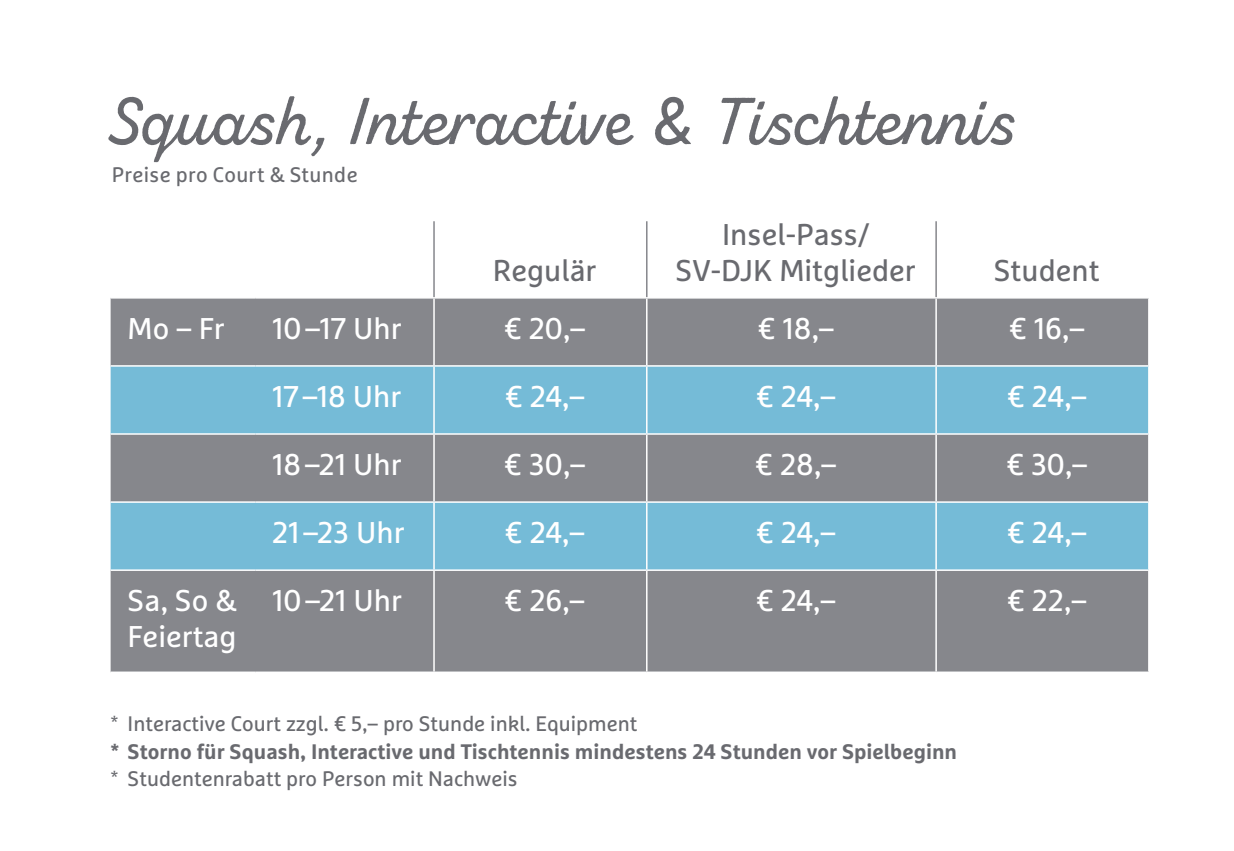
<style>
.page{position:relative;width:1234px;height:851px;background:#fff}
.page>*{position:absolute;margin:0;border:0;box-sizing:border-box;transform-origin:0 0}
.t1{font:66px "Zing Script Rust SB Base";color:#696a6f}
.t2{font:30px/36px "Marselis Pro";color:#fff}
.t3{font:30px/36px "Marselis Pro";color:#696a6f;text-align:center}
.t4{font:21px "Marselis Pro";color:#696a6f}
.t5{font:700 21px "Marselis Pro";color:#696a6f}
</style>
<div class="page">
<div style="left:111px;top:298px;width:1036px;height:373px;background:#86878c"></div>
<svg style="left:111px;top:366px;width:1036px;height:203px;background:#7caabe"></svg>
<hr style="left:433px;top:298px;width:1px;height:67px;background:#fff">
<hr style="left:646px;top:298px;width:1px;height:67px;background:#fff">
<hr style="left:935px;top:298px;width:1px;height:67px;background:#fff">
<hr style="left:111px;top:365px;width:144px;height:1px;background:#fff">
<hr style="left:255px;top:365px;width:179px;height:1px;background:#fff">
<hr style="left:434px;top:365px;width:212px;height:1px;background:#fff">
<hr style="left:433px;top:366px;width:1px;height:67px;background:#fff">
<hr style="left:646px;top:365px;width:289px;height:1px;background:#fff">
<hr style="left:646px;top:366px;width:1px;height:67px;background:#fff">
<hr style="left:935px;top:365px;width:214px;height:1px;background:#fff">
<hr style="left:935px;top:366px;width:1px;height:67px;background:#fff">
<hr style="left:111px;top:433px;width:144px;height:1px;background:#fff">
<hr style="left:255px;top:433px;width:179px;height:1px;background:#fff">
<hr style="left:434px;top:433px;width:212px;height:1px;background:#fff">
<hr style="left:433px;top:434px;width:1px;height:67px;background:#fff">
<hr style="left:646px;top:433px;width:289px;height:1px;background:#fff">
<hr style="left:646px;top:434px;width:1px;height:67px;background:#fff">
<hr style="left:935px;top:433px;width:214px;height:1px;background:#fff">
<hr style="left:935px;top:434px;width:1px;height:67px;background:#fff">
<hr style="left:111px;top:501px;width:144px;height:1px;background:#fff">
<hr style="left:255px;top:501px;width:179px;height:1px;background:#fff">
<hr style="left:434px;top:501px;width:212px;height:1px;background:#fff">
<hr style="left:433px;top:502px;width:1px;height:67px;background:#fff">
<hr style="left:646px;top:501px;width:289px;height:1px;background:#fff">
<hr style="left:646px;top:502px;width:1px;height:67px;background:#fff">
<hr style="left:935px;top:501px;width:214px;height:1px;background:#fff">
<hr style="left:935px;top:502px;width:1px;height:67px;background:#fff">
<hr style="left:111px;top:569px;width:144px;height:2px;background:#fff">
<hr style="left:255px;top:569px;width:179px;height:2px;background:#fff">
<hr style="left:434px;top:569px;width:212px;height:2px;background:#fff">
<hr style="left:433px;top:571px;width:1px;height:100px;background:#fff">
<hr style="left:646px;top:569px;width:289px;height:2px;background:#fff">
<hr style="left:646px;top:571px;width:1px;height:100px;background:#fff">
<hr style="left:935px;top:569px;width:214px;height:2px;background:#fff">
<hr style="left:935px;top:571px;width:1px;height:100px;background:#fff">
<hr style="left:433px;top:221px;width:1px;height:76px;background:#86878c">
<hr style="left:646px;top:221px;width:1px;height:76px;background:#86878c">
<hr style="left:935px;top:221px;width:1px;height:76px;background:#86878c">
<h1 class="t1" style="left:108px;top:80px;width:900px">Squash, Interactive &amp; Tischtennis</h1>
<p class="t4" style="left:112px;top:162px;width:247px">Preise pro Court &amp; Stunde</p>
<p class="t3" style="left:492px;top:252px;width:105px">Regulär</p>
<p class="t3" style="left:675px;top:216px;width:242px">Insel-Pass/<br>SV-DJK Mitglieder</p>
<p class="t3" style="left:993px;top:252px;width:107px">Student</p>
<p class="t2" style="left:128px;top:309px;width:99px">Mo – Fr</p>
<p class="t2" style="left:272px;top:309px;width:131px">10–17 Uhr</p>
<p class="t2" style="left:503px;top:309px;width:83px">€ 20,–</p>
<p class="t2" style="left:757px;top:309px;width:78px">€ 18,–</p>
<p class="t2" style="left:1008px;top:309px;width:77px">€ 16,–</p>
<p class="t2" style="left:272px;top:377px;width:130px">17–18 Uhr</p>
<p class="t2" style="left:504px;top:377px;width:81px">€ 24,–</p>
<p class="t2" style="left:755px;top:377px;width:81px">€ 24,–</p>
<p class="t2" style="left:1006px;top:377px;width:81px">€ 24,–</p>
<p class="t2" style="left:272px;top:445px;width:131px">18–21 Uhr</p>
<p class="t2" style="left:503px;top:445px;width:83px">€ 30,–</p>
<p class="t2" style="left:754px;top:445px;width:83px">€ 28,–</p>
<p class="t2" style="left:1005px;top:445px;width:83px">€ 30,–</p>
<p class="t2" style="left:272px;top:513px;width:134px">21–23 Uhr</p>
<p class="t2" style="left:504px;top:513px;width:81px">€ 24,–</p>
<p class="t2" style="left:755px;top:513px;width:81px">€ 24,–</p>
<p class="t2" style="left:1006px;top:513px;width:81px">€ 24,–</p>
<p class="t2" style="left:127px;top:582px;width:111px">Sa, So &amp;<br>Feiertag</p>
<p class="t2" style="left:272px;top:582px;width:131px">10–21 Uhr</p>
<p class="t2" style="left:504px;top:582px;width:82px">€ 26,–</p>
<p class="t2" style="left:755px;top:582px;width:81px">€ 24,–</p>
<p class="t2" style="left:1006px;top:582px;width:81px">€ 22,–</p>
<p class="t4" style="left:111px;top:710px;width:528px">* Interactive Court zzgl. € 5,– pro Stunde inkl. Equipment</p>
<p class="t5" style="left:111px;top:737px;width:847px">* Storno für Squash, Interactive und Tischtennis mindestens 24 Stunden vor Spielbeginn</p>
<p class="t4" style="left:111px;top:766px;width:408px">* Studentenrabatt pro Person mit Nachweis</p>
</div>
